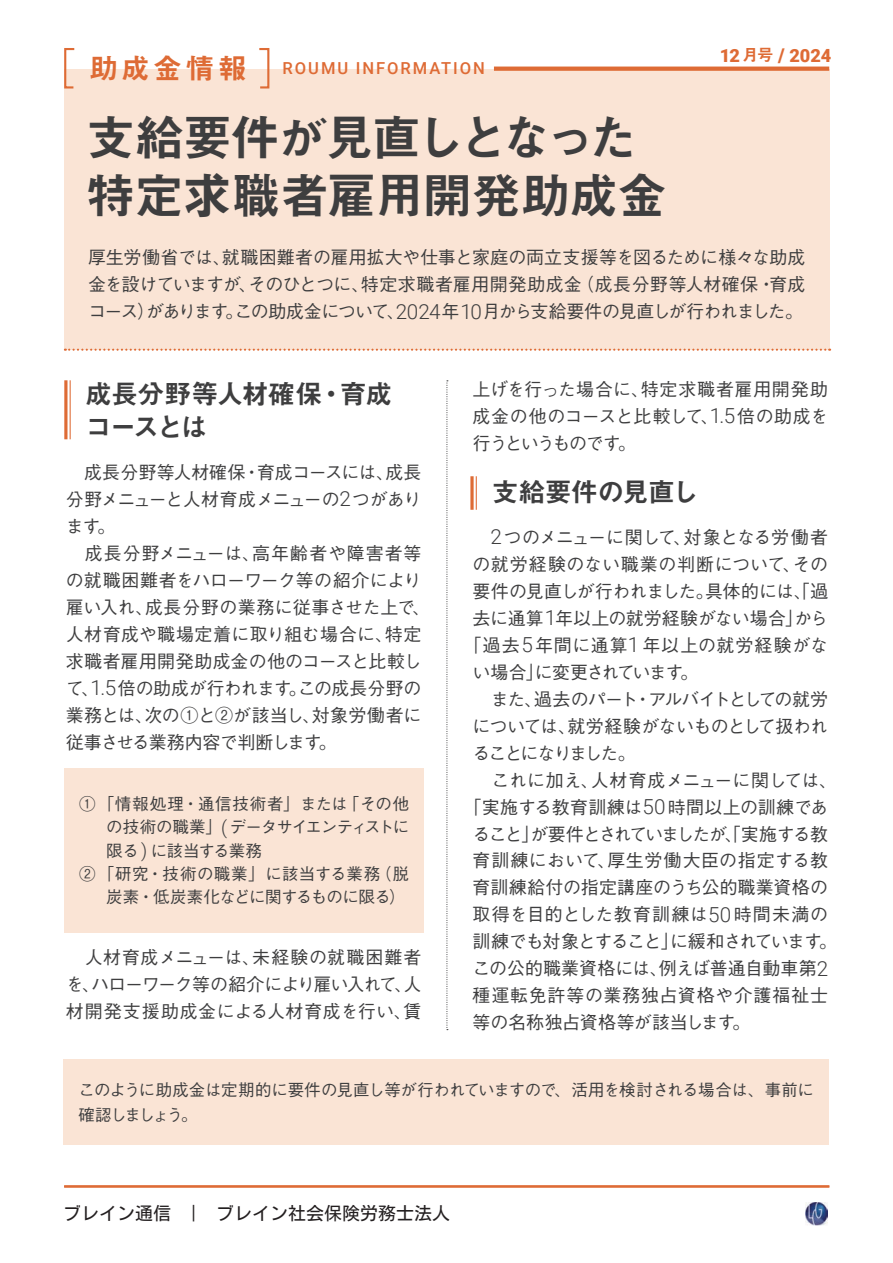
<style>
.page{position:relative;width:893px;height:1263px;background:#fff}
.page>*{position:absolute;margin:0;border:0;box-sizing:border-box;transform-origin:0 0}
.t1{font:49.5px/58.5px "Midashi Go Pr 6 N MB31 90 msp RKSJ H";letter-spacing:-.03em;color:#3e3e3f}
.t2{font:27px/33px "Midashi Go Pr 6 N MB31 90 msp RKSJ H";letter-spacing:-.035em;color:#3e3e3f}
.t3{font:900 18.15px "Roboto";letter-spacing:-.01em;color:#de6b35}
.t4{font:18px/27px "Gothic BBB Pr 6 N Medium 90 msp RKSJ H";letter-spacing:-.01em;color:#3e3e3f;text-align:justify}
.t5{font:18px "Gothic BBB Pr 6 N Medium 90 msp RKSJ H";letter-spacing:-.04em;color:#3e3e3f}
.t6{font:18px "Gothic BBB Pr 6 N Medium 90 msp RKSJ H";letter-spacing:.03em;color:#3e3e3f}
.t7{font:18px "Gothic BBB Pr 6 N Medium 90 msp RKSJ H";letter-spacing:.04em;color:#3e3e3f}
.t8{font:18px "Gothic BBB Pr 6 N Medium 90 msp RKSJ H";letter-spacing:-.105em;color:#3e3e3f}
.t9{font:18px "Gothic BBB Pr 6 N Medium 90 msp RKSJ H";letter-spacing:-.075em;color:#3e3e3f}
.t10{font:18px "Gothic BBB Pr 6 N Medium 90 msp RKSJ H";letter-spacing:-.07em;color:#3e3e3f}
.t11{font:18px "Motoya L Cedar W3 90 ms RKSJ H";color:#231f20}
.t12{font:18px "Gothic BBB Pr 6 N Medium 90 msp RKSJ H";letter-spacing:-.03em;color:#3e3e3f}
.t13{font:18px "Gothic BBB Pr 6 N Medium 90 msp RKSJ H";letter-spacing:.045em;color:#3e3e3f}
.t14{font:18px "Gothic BBB Pr 6 N Medium 90 msp RKSJ H";letter-spacing:-.09em;color:#3e3e3f}
.t15{font:18px "Gothic BBB Pr 6 N Medium 90 msp RKSJ H";letter-spacing:-.115em;color:#3e3e3f}
.t16{font:16.5px/24.5px "Gothic BBB Pr 6 N Medium 90 msp RKSJ H";letter-spacing:-.02em;color:#3e3e3f}
.t17{font:500 16.5px "Roboto";letter-spacing:.12em;color:#de6b35}
.t18{font:16.5px "Gothic BBB Pr 6 N Medium 90 msp RKSJ H";letter-spacing:.05em;color:#3e3e3f}
.t19{font:16.5px "Gothic BBB Pr 6 N Medium 90 msp RKSJ H";letter-spacing:-.065em;color:#3e3e3f}
.t20{font:16.5px "Gothic BBB Pr 6 N Medium 90 msp RKSJ H";letter-spacing:.02em;color:#3e3e3f}
.s1{font-family:"Midashi Go Pr 6 N MB31 90 msp RKSJ H";font-weight:400;font-size:16.5px}
.s2{font-size:18.9px}
.s3{font-family:"Midashi Go Pr 6 N MB31 90 msp RKSJ H";font-weight:400;font-size:28.8px}
.s4{font-family:"Roboto";font-weight:300;font-size:20.7px}
.s5{font-family:"Roboto";font-weight:300;font-size:20.55px}
.s6{font-family:"Roboto";font-weight:300;font-size:18.75px}
</style>
<div class="page">
<img style="left:805px;top:1202px;width:22px;height:23px">
<div style="left:64px;top:1059px;width:765px;height:86px;background:#fae4d5"></div>
<div style="left:64px;top:768px;width:360px;height:165px;background:#fae4d5"></div>
<div style="left:64px;top:69px;width:765px;height:280px;background:#fae4d5"></div>
<svg style="left:65px;top:349px;width:765px;height:2px"></svg>
<svg style="left:494px;top:67px;width:335px;height:4px"></svg>
<svg style="left:64px;top:48px;width:11px;height:41px"></svg>
<svg style="left:259px;top:48px;width:11px;height:41px"></svg>
<hr style="left:64px;top:1185px;width:765px;height:3px;background:#de6b35">
<hr style="left:476px;top:476px;width:1px;height:34px;background:#de6b35">
<svg style="left:470px;top:476px;width:4px;height:34px"></svg>
<svg style="left:446px;top:380px;width:2px;height:650px"></svg>
<hr style="left:70px;top:380px;width:1px;height:59px;background:#de6b35">
<hr style="left:64px;top:380px;width:3px;height:59px;background:#de6b35">
<p class="t3" style="left:720px;top:45px;width:113px">12<span class="s1">月号</span> <span class="s2">/</span> 2024</p>
<p class="t17" style="left:89px;top:59px;width:397px"><span class="s3">助成金情報　</span>ROUMU INFORMATION</p>
<h1 class="t1" style="left:86px;top:114px;width:582px">支給要件が見直しとなった特定求職者雇用開発助成金</h1>
<p class="t4" style="left:88px;top:246px;width:719px">厚生労働省では、就職困難者の雇用拡大や仕事と家庭の両立支援等を図るために様々な助成金を設けていますが、そのひとつに、特定求職者雇用開発助成金（成長分野等人材確保・育成コース）があります。この助成金について、<span class="s4">2024</span>年<span class="s4">10</span>月から支給要件の見直しが行われました。</p>
<h2 class="t2" style="left:85px;top:381px;width:309px">成長分野等人材確保・育成コースとは</h2>
<p class="t4" style="left:66px;top:461px;width:366px;text-align:left">　成長分野等人材確保・育成コースには、成長分野メニューと人材育成メニューの<span class="s4">2</span>つがあります。<br>　成長分野メニューは、高年齢者や障害者等の就職困難者をハローワーク等の紹介により雇い入れ、成長分野の業務に従事させた上で、人材育成や職場定着に取り組む場合に、特定求職者雇用開発助成金の他のコースと比較して、<span class="s4">1</span><span class="s5">.</span><span class="s4">5</span>倍の助成が行われます。この成長分野の業務とは、次の①と②が該当し、対象労働者に従事させる業務内容で判断します。</p>
<p class="t18" style="left:79px;top:798px;width:332px">①「情報処理・通信技術者」または「その他</p>
<p class="t19" style="left:106px;top:821px;width:305px">の技術の職業」<span class="s6">(</span> データサイエンティストに</p>
<p class="t16" style="left:106px;top:841px;width:157px">限る<span class="s6">)</span> に該当する業務</p>
<p class="t20" style="left:79px;top:868px;width:332px">②「研究・技術の職業」に該当する業務（脱</p>
<p class="t16" style="left:106px;top:887px;width:301px">炭素・低炭素化などに関するものに限る）</p>
<p class="t4" style="left:66px;top:947px;width:357px">　人材育成メニューは、未経験の就職困難者を、ハローワーク等の紹介により雇い入れて、人材開発支援助成金による人材育成を行い、賃</p>
<p class="t4" style="left:472px;top:378px;width:357px">上げを行った場合に、特定求職者雇用開発助成金の他のコースと比較して、<span class="s4">1</span><span class="s5">.</span><span class="s4">5</span>倍の助成を行うというものです。</p>
<h2 class="t2" style="left:492px;top:479px;width:209px">支給要件の見直し</h2>
<p class="t12" style="left:490px;top:530px;width:339px"><span class="s4">2</span>つのメニューに関して、対象となる労働者</p>
<p class="t6" style="left:472px;top:557px;width:357px">の就労経験のない職業の判断について、その</p>
<p class="t5" style="left:472px;top:584px;width:357px">要件の見直しが行われました。具体的には、「過</p>
<p class="t4" style="left:472px;top:607px;width:357px">去に通算<span class="s4">1</span>年以上の就労経験がない場合」から</p>
<p class="t13" style="left:463px;top:638px;width:366px">「過去<span class="s4">5</span>年間に通算<span class="s4">1</span> 年以上の就労経験がな</p>
<p class="t14" style="left:472px;top:665px;width:227px">い場合」に変更されています。</p>
<p class="t9" style="left:472px;top:692px;width:357px">　また、過去のパート・アルバイトとしての就労</p>
<p class="t5" style="left:472px;top:719px;width:357px">については、就労経験がないものとして扱われ</p>
<p class="t15" style="left:472px;top:746px;width:165px">ることになりました。</p>
<p class="t4" style="left:472px;top:769px;width:366px">　これに加え、人材育成メニューに関しては、</p>
<p class="t4" style="left:463px;top:796px;width:366px">「実施する教育訓練は<span class="s4">50</span>時間以上の訓練であ</p>
<p class="t8" style="left:472px;top:827px;width:357px">ること」が要件とされていましたが、「実施する教</p>
<p class="t6" style="left:472px;top:854px;width:357px">育訓練において、厚生労働大臣の指定する教</p>
<p class="t4" style="left:472px;top:877px;width:357px">育訓練給付の指定講座のうち公的職業資格の</p>
<p class="t7" style="left:472px;top:908px;width:357px">取得を目的とした教育訓練は<span class="s4">50</span>時間未満の</p>
<p class="t10" style="left:472px;top:935px;width:366px">訓練でも対象とすること」に緩和されています。</p>
<p class="t4" style="left:472px;top:958px;width:357px">この公的職業資格には、例えば普通自動車第<span class="s4">2</span></p>
<p class="t7" style="left:472px;top:989px;width:357px">種運転免許等の業務独占資格や介護福祉士</p>
<p class="t4" style="left:472px;top:1012px;width:280px">等の名称独占資格等が該当します。</p>
<p class="t16" style="left:79px;top:1080px;width:737px">このように助成金は定期的に要件の見直し等が行われていますので、活用を検討される場合は、事前に確認しましょう。</p>
<p class="t11" style="left:63px;top:1204px;width:388px">ブレイン通信　|　ブレイン社会保険労務士法人</p>
</div>
